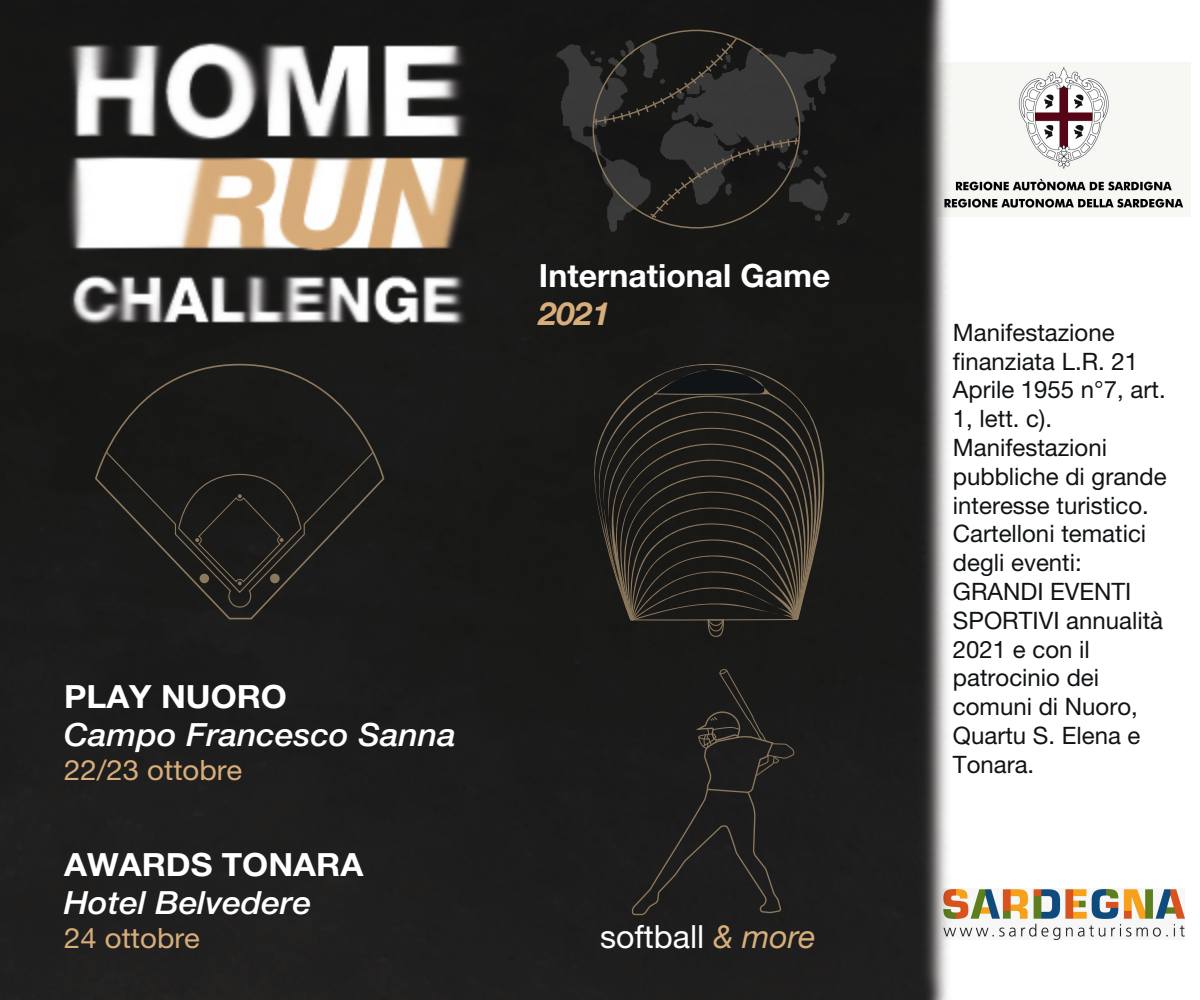
<style>
.page{position:relative;width:1200px;height:1000px;background:#fff}
.page>*{position:absolute;margin:0;border:0;box-sizing:border-box;transform-origin:0 0}
.t1{font:32px "Helvetica Neue LT 66 Md It";color:#fff;scale:1.05 1}
.t2{font:32px "Helvetica Neue LT 75 Bd";color:#fff;scale:1.05 1}
.t3{font:32px "Helvetica Neue LT 75 Bd";color:#fff}
.t4{font:32px "Helvetica Neue LT 55 Rm";color:#fff}
.t5{font:32px "Helvetica Neue LT 76 Bd It";color:#d7ad7c}
.t6{font:28px "Helvetica Neue LT 55 Rm";color:#d7ad7c;scale:1.05 1}
.t7{font:24px/28.8px "Helvetica Neue LT 55 Rm";color:#111416}
.s1{font-family:"Helvetica Neue LT 56 It";color:#d7ad7c}
</style>
<div class="page">
<img style="left:0;top:0;width:1191px;height:1000px">
<svg style="left:594px;top:375px;width:230px;height:245px;background:#24221e"></svg>
<svg style="left:604px;top:375px;width:212px;height:262px;background:#25231f"></svg>
<img style="left:413px;top:0;width:581px;height:375px">
<svg style="left:593px;top:36px;width:146px;height:89px;background:#282625"></svg>
<svg style="left:649px;top:138px;width:151px;height:81px;background:#252422"></svg>
<img style="left:937px;top:62px;width:254px;height:154px">
<img style="left:944px;top:888px;width:240px;height:51px">
<div style="left:631px;top:669px;width:164px;height:258px;background:#1d1c1c"></div>
<div style="left:94px;top:363px;width:291px;height:257px;background:#1a1918"></div>
<svg style="left:105px;top:451px;width:270px;height:157px;background:#1f1d1b"></svg>
<h1 class="t3" style="left:539px;top:255px;width:293px">International Game</h1>
<h1 class="t5" style="left:539px;top:294px;width:73px">2021</h1>
<h1 class="t2" style="left:64px;top:676px;width:214px">PLAY NUORO</h1>
<h1 class="t1" style="left:64px;top:716px;width:375px">Campo Francesco Sanna</h1>
<p class="t6" style="left:64px;top:753px;width:171px">22/23 ottobre</p>
<h1 class="t2" style="left:64px;top:844px;width:287px">AWARDS TONARA</h1>
<h1 class="t1" style="left:64px;top:884px;width:237px">Hotel Belvedere</h1>
<p class="t6" style="left:64px;top:921px;width:131px">24 ottobre</p>
<h1 class="t4" style="left:600px;top:917px;width:217px">softball <span class="s1">&amp; more</span></h1>
<p class="t7" style="left:953px;top:317px;width:215px">Manifestazione finanziata L.R. 21<br>Aprile 1955 n°7, art.<br>1, lett. c).<br>Manifestazioni pubbliche di grande interesse turistico.<br>Cartelloni tematici degli eventi:<br>GRANDI EVENTI<br>SPORTIVI annualità<br>2021 e con il patrocinio dei comuni di Nuoro,<br>Quartu S. Elena e<br>Tonara.</p>
</div>
